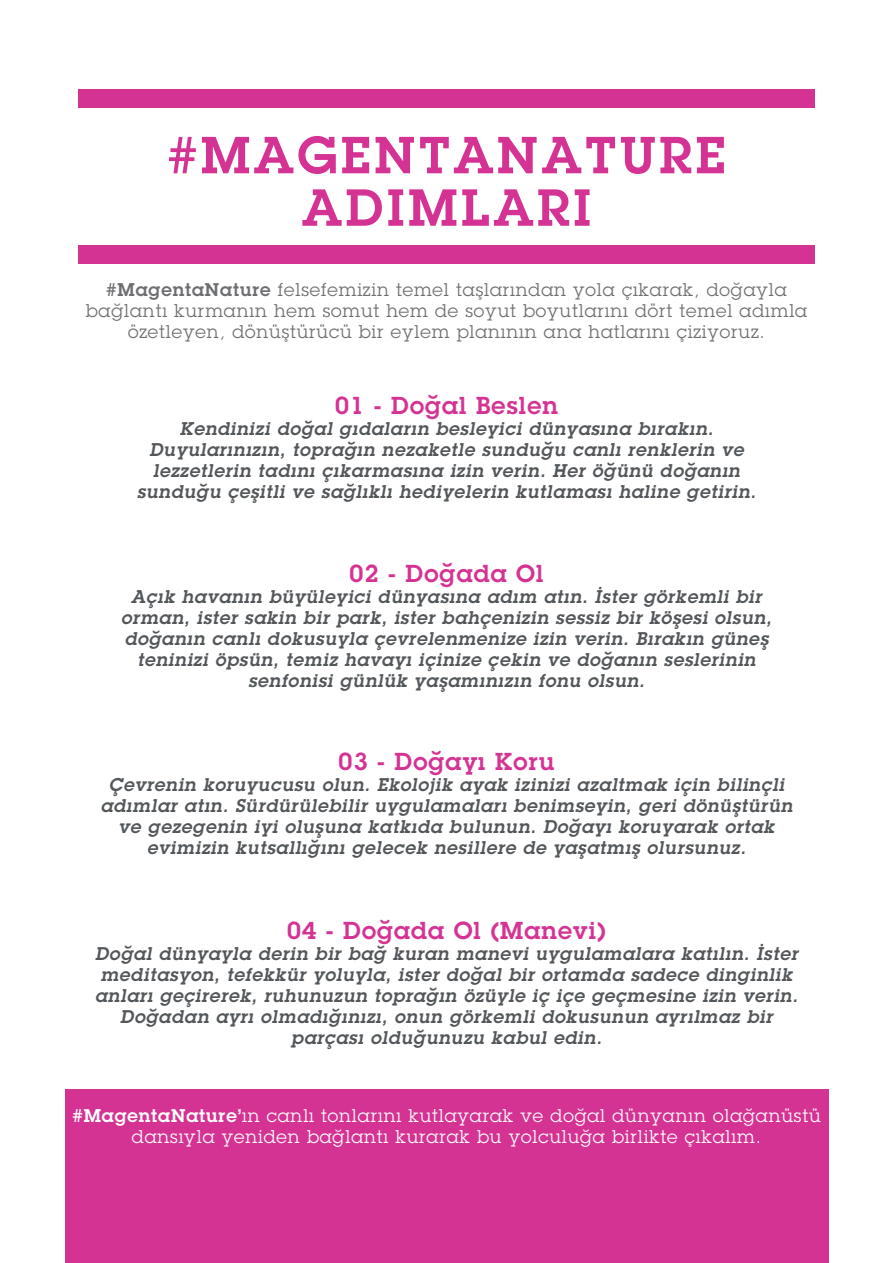
<style>
.page{position:relative;width:893px;height:1263px;background:#fff}
.page>*{position:absolute;margin:0;border:0;box-sizing:border-box;transform-origin:0 0}
.t1{font:700 51px/52.5px "Lubalin Graph";letter-spacing:.075em;color:#d53393;text-align:center}
.t2{font:700 24px "Lubalin Graph";letter-spacing:.05em;color:#d53393}
.t3{font:italic 700 18px/21px "Lubalin Graph";letter-spacing:.05em;color:#53575a;text-align:center}
.t4{font:18px/21px "Lubalin Graph";letter-spacing:.05em;color:#6d6e71;text-align:center}
.t5{font:18px/21px "Lubalin Graph";letter-spacing:.05em;color:#fff;text-align:center}
.s1{font-weight:700}
</style>
<div class="page">
<div style="left:65px;top:1089px;width:763px;height:174px;background:#d53393"></div>
<div style="left:78px;top:89px;width:737px;height:19px;background:#d53393"></div>
<div style="left:78px;top:245px;width:737px;height:19px;background:#d53393"></div>
<h1 class="t1" style="left:168px;top:129px;width:559px">#MAGENTANATURE<br>ADIMLARI</h1>
<p class="t4" style="left:86px;top:279px;width:723px"><span class="s1">#MagentaNature</span> felsefemizin temel taşlarından yola çıkarak, doğayla bağlantı kurmanın hem somut hem de soyut boyutlarını dört temel adımla özetleyen, dönüştürücü bir eylem planının ana hatlarını çiziyoruz.</p>
<h2 class="t2" style="left:335px;top:390px;width:224px">01 - Doğal Beslen</h2>
<p class="t3" style="left:137px;top:418px;width:620px">Kendinizi doğal gıdaların besleyici dünyasına bırakın.<br>Duyularınızın, toprağın nezaketle sunduğu canlı renklerin ve lezzetlerin tadını çıkarmasına izin verin. Her öğünü doğanın sunduğu çeşitli ve sağlıklı hediyelerin kutlaması haline getirin.</p>
<h2 class="t2" style="left:350px;top:557px;width:195px">02 - Doğada Ol</h2>
<p class="t3" style="left:121px;top:586px;width:652px">Açık havanın büyüleyici dünyasına adım atın. İster görkemli bir orman, ister sakin bir park, ister bahçenizin sessiz bir köşesi olsun, doğanın canlı dokusuyla çevrelenmenize izin verin. Bırakın güneş teninizi öpsün, temiz havayı içinize çekin ve doğanın seslerinin senfonisi günlük yaşamınızın fonu olsun.</p>
<h2 class="t2" style="left:339px;top:746px;width:217px">03 - Doğayı Koru</h2>
<p class="t3" style="left:101px;top:774px;width:693px">Çevrenin koruyucusu olun. Ekolojik ayak izinizi azaltmak için bilinçli adımlar atın. Sürdürülebilir uygulamaları benimseyin, geri dönüştürün ve gezegenin iyi oluşuna katkıda bulunun. Doğayı koruyarak ortak evimizin kutsallığını gelecek nesillere de yaşatmış olursunuz.</p>
<h2 class="t2" style="left:287px;top:915px;width:320px">04 - Doğada Ol (Manevi)</h2>
<p class="t3" style="left:95px;top:943px;width:704px">Doğal dünyayla derin bir bağ kuran manevi uygulamalara katılın. İster meditasyon, tefekkür yoluyla, ister doğal bir ortamda sadece dinginlik anları geçirerek, ruhunuzun toprağın özüyle iç içe geçmesine izin verin.<br>Doğadan ayrı olmadığınızı, onun görkemli dokusunun ayrılmaz bir parçası olduğunuzu kabul edin.</p>
<p class="t5" style="left:72px;top:1105px;width:750px"><span class="s1">#MagentaNature’</span>ın canlı tonlarını kutlayarak ve doğal dünyanın olağanüstü dansıyla yeniden bağlantı kurarak bu yolculuğa birlikte çıkalım.</p>
</div>
